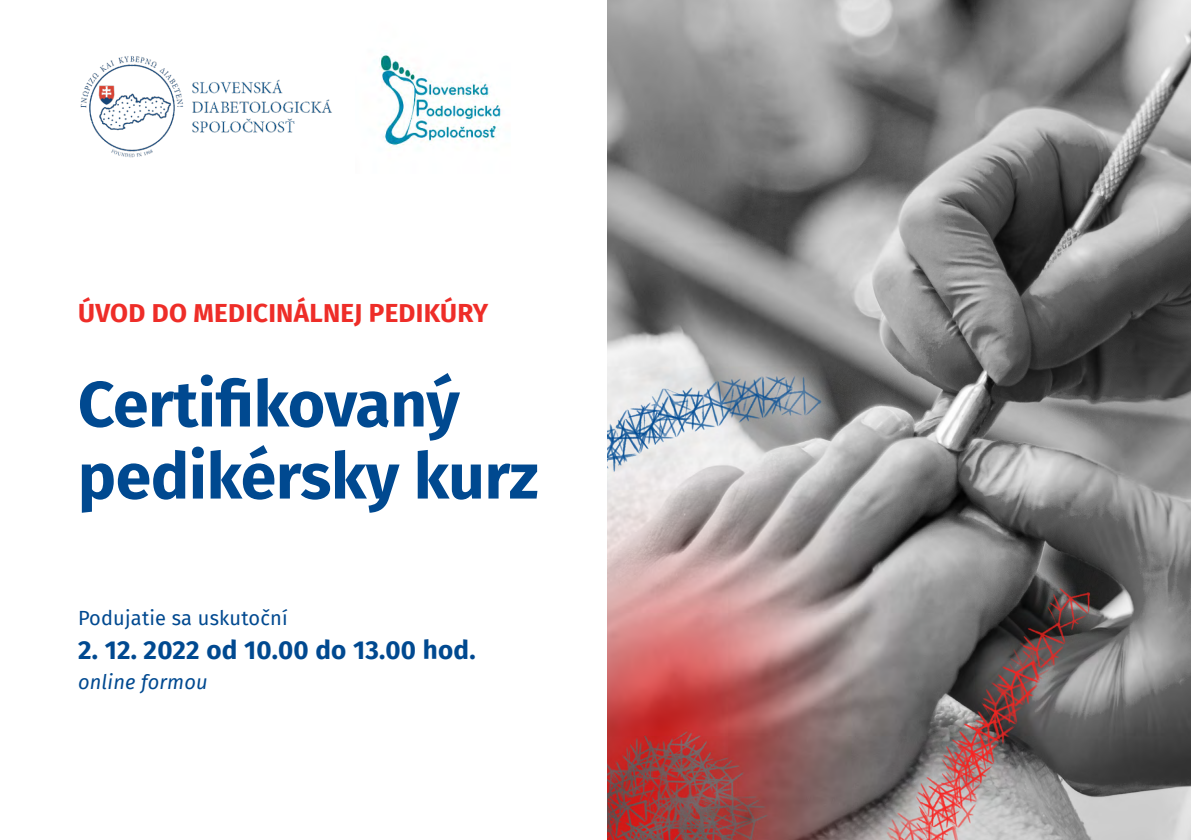
<style>
.page{position:relative;width:1191px;height:840px;background:#fff}
.page>*{position:absolute;margin:0;border:0;box-sizing:border-box;transform-origin:0 0}
.t1{font:700 64px/72px "Fira Sans";letter-spacing:-.005em;color:#004990}
.t2{font:700 26px "Fira Sans";letter-spacing:.01em;color:#004990}
.t3{font:700 26px "Fira Sans";letter-spacing:.01em;color:#ee2d28}
.t4{font:20px "Fira Sans";letter-spacing:.01em;color:#004990}
.t5{font:italic 20px "Fira Sans";letter-spacing:.01em;color:#004990}
</style>
<div class="page">
<img style="left:608px;top:0;width:583px;height:839px">
<img style="left:80px;top:56px;width:252px;height:102px">
<img style="left:379px;top:52px;width:122px;height:94px">
<p class="t3" style="left:78px;top:290px;width:411px">ÚVOD DO MEDICINÁLNEJ PEDIKÚRY</p>
<h1 class="t1" style="left:78px;top:363px;width:462px">Certifikovaný pedikérsky kurz</h1>
<p class="t4" style="left:78px;top:602px;width:211px">Podujatie sa uskutoční</p>
<p class="t2" style="left:78px;top:627px;width:399px">2. 12. 2022 od 10.00 do 13.00 hod.</p>
<p class="t5" style="left:78px;top:666px;width:131px">online formou</p>
</div>
